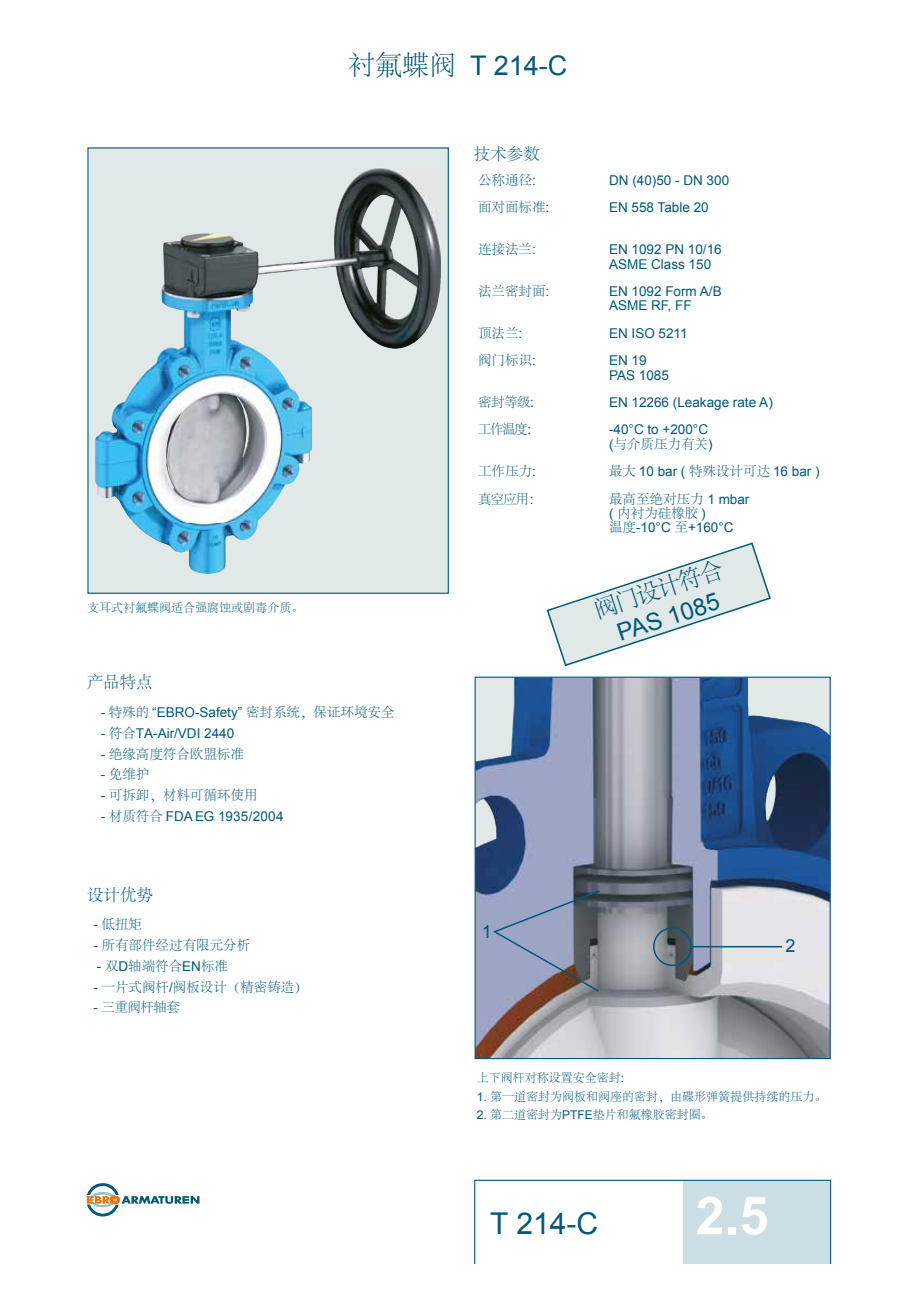
<style>
.page{position:relative;width:919px;height:1289px;background:#fff}
.page>*{position:absolute;margin:0;border:0;box-sizing:border-box;transform-origin:0 0}
.t1{font:700 52.5px "Arial";color:#fff}
.t2{font:30px "Arial";color:#015879}
.t3{font:27px "Arial";color:#015879}
.t4{font:24px "Arial";color:#015879}
.t5{font:300 24px "Adobe Song Std";color:#015879}
.t6{font:18px "Arial";color:#015879}
.t7{font:300 16.5px "Adobe Song Std";color:#015879}
.t8{font:13.5px/14.4px "Arial";color:#015879}
.t9{font:300 13.5px/27.5px "Adobe Song Std";color:#015879}
.t10{font:300 13.5px/27.5px "Adobe Song Std";letter-spacing:-.075em;color:#015879}
.t11{font:300 13.5px/27.5px "Adobe Song Std";letter-spacing:-.035em;color:#015879}
.t12{font:300 12px "Adobe Song Std";color:#015879}
.s1{font-family:"Adobe Song Std";font-weight:300}
.s2{font-family:"Arial";font-weight:400}
</style>
<div class="page">
<svg style="left:87px;top:1183px;width:112px;height:33px"></svg>
<div style="left:88px;top:148px;width:360px;height:445px;background:#e1e8e8"></div>
<img style="left:293px;top:168px;width:148px;height:152px">
<img style="left:148px;top:233px;width:145px;height:137px">
<img style="left:354px;top:320px;width:78px;height:29px">
<img style="left:95px;top:370px;width:217px;height:153px">
<img style="left:134px;top:523px;width:124px;height:51px">
<img style="left:476px;top:678px;width:352px;height:379px">
<div style="left:474px;top:676px;width:356px;height:383px;border:1px solid #015879"></div>
<svg style="left:492px;top:889px;width:109px;height:104px;background:#848ba1"></svg>
<div style="left:653px;top:927px;width:38px;height:39px;border:2px solid #015879;border-radius:50%"></div>
<hr style="left:692px;top:945px;width:90px;height:2px;background:#015879">
<svg style="left:474px;top:1179px;width:357px;height:84px"></svg>
<svg style="left:546px;top:542px;width:225px;height:125px"></svg>
<h3 class="t3" style="left:348px;top:48px;width:221px"><span class="s1">衬氟蝶阀</span> T 214-C</h3>
<p class="t7" style="left:474px;top:145px;width:67px">技术参数</p>
<p class="t9" style="left:478px;top:167px;width:73px">公称通径<span class="s2">:</span>面对面标准<span class="s2">:</span></p>
<p class="t8" style="left:609px;top:173px;width:122px">DN (40)50 - DN 300</p>
<p class="t8" style="left:609px;top:201px;width:101px">EN 558 Table 20</p>
<p class="t12" style="left:87px;top:600px;width:218px">支耳式衬氟蝶阀适合强腐蚀或剧毒介质。</p>
<p class="t7" style="left:87px;top:673px;width:67px">产品特点</p>
<p class="t8" style="left:101px;top:705px;width:295px">- <span class="s1">特殊的</span> “EBRO-Safety” <span class="s1">密封系统，保证环境安全</span></p>
<p class="t8" style="left:101px;top:726px;width:135px">- <span class="s1">符合</span>TA-Air/VDI 2440</p>
<p class="t9" style="left:101px;top:740px;width:145px"><span class="s2">-</span> 绝缘高度符合欧盟标准</p>
<p class="t9" style="left:101px;top:761px;width:50px"><span class="s2">-</span> 免维护</p>
<p class="t8" style="left:101px;top:809px;width:184px">- <span class="s1">材质符合</span> FDA EG 1935/2004</p>
<p class="t9" style="left:101px;top:782px;width:158px"><span class="s2">-</span> 可拆卸，材料可循环使用</p>
<p class="t7" style="left:87px;top:886px;width:67px">设计优势</p>
<p class="t9" style="left:93px;top:911px;width:50px"><span class="s2">-</span> 低扭矩</p>
<p class="t9" style="left:93px;top:931px;width:158px"><span class="s2">-</span> 所有部件经过有限元分析</p>
<p class="t9" style="left:97px;top:952px;width:133px"><span class="s2">-</span> 双<span class="s2">D</span>轴端符合<span class="s2">EN</span>标准</p>
<p class="t9" style="left:93px;top:973px;width:216px"><span class="s2">-</span> 一片式阀杆<span class="s2">/</span>阀板设计（精密铸造）</p>
<p class="t9" style="left:93px;top:994px;width:88px"><span class="s2">-</span> 三重阀杆轴套</p>
<p class="t9" style="left:478px;top:236px;width:59px">连接法兰<span class="s2">:</span></p>
<p class="t8" style="left:609px;top:242px;width:114px">EN 1092 PN 10/16<br>ASME Class 150</p>
<p class="t9" style="left:478px;top:278px;width:73px">法兰密封面<span class="s2">:</span></p>
<p class="t8" style="left:609px;top:284px;width:114px">EN 1092 Form A/B<br>ASME RF, FF</p>
<p class="t8" style="left:609px;top:326px;width:80px">EN ISO 5211</p>
<p class="t9" style="left:478px;top:347px;width:59px">阀门标识<span class="s2">:</span></p>
<p class="t8" style="left:609px;top:353px;width:61px">EN 19<br>PAS 1085</p>
<p class="t10" style="left:478px;top:389px;width:57px">密封等级<span class="s2">:</span>工作温度 <span class="s2">:</span></p>
<p class="t9" style="left:609px;top:430px;width:105px"><span class="s2">(</span>与介质压力有关<span class="s2">)</span></p>
<p class="t11" style="left:478px;top:458px;width:59px">工作压力<span class="s2">:</span>真空应用 <span class="s2">:</span></p>
<p class="t9" style="left:478px;top:320px;width:46px">顶法兰<span class="s2">:</span></p>
<p class="t8" style="left:609px;top:389px;width:165px;line-height:27.5px">EN 12266 (Leakage rate A) -40°C to +200°C</p>
<p class="t8" style="left:609px;top:464px;width:212px"><span class="s1">最大</span> 10 bar ( <span class="s1">特殊设计可达</span> 16 bar )</p>
<p class="t9" style="left:609px;top:492px;width:142px;line-height:14.4px">最高至绝对压力 <span class="s2">1 mbar (</span> 内衬为硅橡胶 <span class="s2">)</span></p>
<p class="t8" style="left:609px;top:520px;width:126px"><span class="s1">温度</span>-10°C <span class="s1">至</span>+160°C</p>
<h3 class="t5" style="left:590px;top:598px;width:137px;rotate:-18deg">阀门设计符合</h3>
<h3 class="t4" style="left:613px;top:618px;width:108px;rotate:-18deg">PAS 1085</h3>
<h3 class="t6" style="left:482px;top:919px;width:12px">1</h3>
<h3 class="t6" style="left:785px;top:933px;width:12px">2</h3>
<p class="t12" style="left:477px;top:1070px;width:149px">上下阀杆对称设置安全密封<span class="s2">:</span></p>
<p class="t12" style="left:477px;top:1089px;width:351px"><span class="s2">1.</span> 第一道密封为阀板和阀座的密封，由碟形弹簧提供持续的压力。</p>
<p class="t12" style="left:477px;top:1107px;width:238px"><span class="s2">2.</span> 第二道密封为<span class="s2">PTFE</span>垫片和氟橡胶密封圈。</p>
<h2 class="t2" style="left:490px;top:1203px;width:109px">T 214-C</h2>
<h1 class="t1" style="left:695px;top:1180px;width:74px">2.5</h1>
</div>
